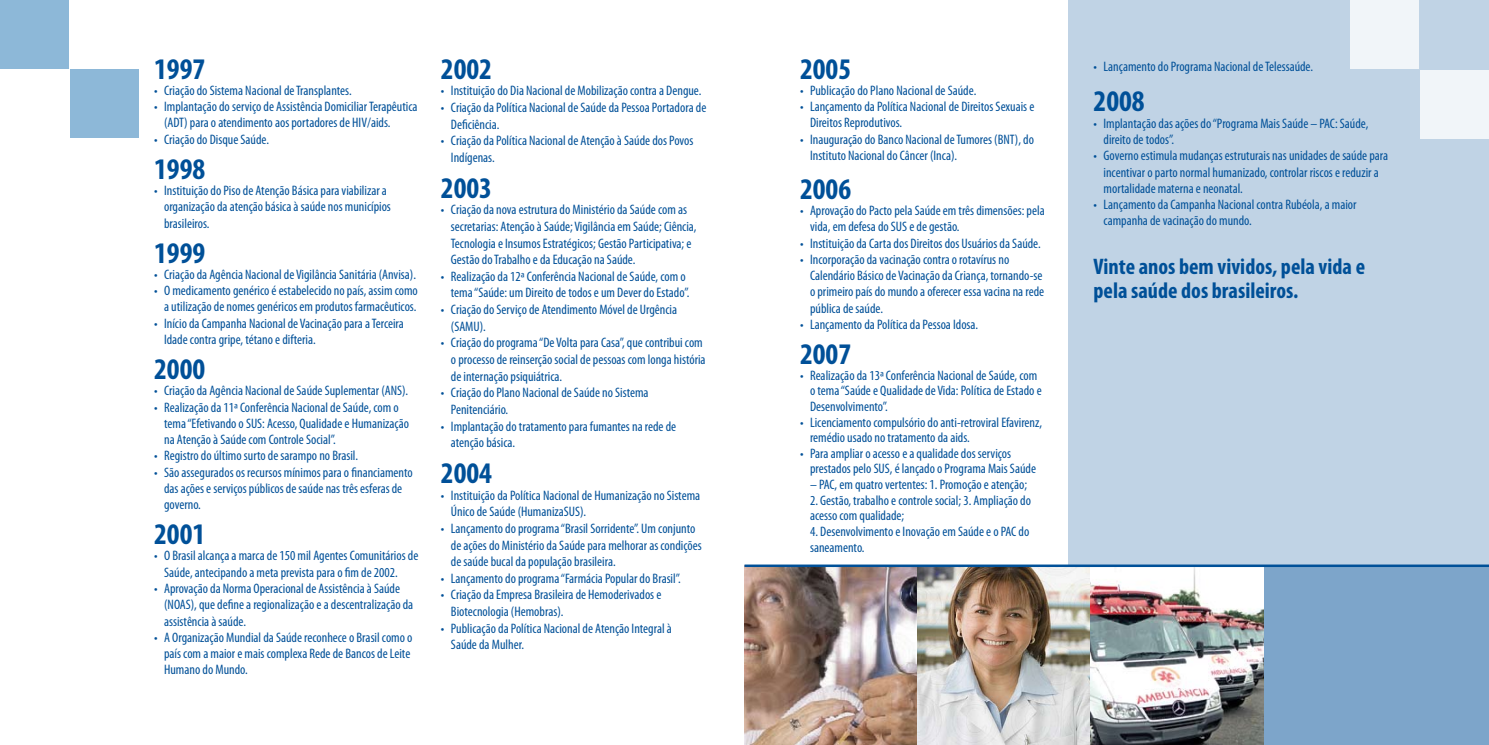
<style>
.page{position:relative;width:1489px;height:745px;background:#fff}
.page>*{position:absolute;margin:0;border:0;box-sizing:border-box;transform-origin:0 0}
.t1{font:700 condensed 30px "Myriad Pro";color:#005098}
.t2{font:700 condensed 22.5px/23.8px "Myriad Pro";color:#005098}
.t3{font:condensed 13.75px/16.2px "Myriad Pro";color:#005098}
</style>
<div class="page">
<div style="left:744px;top:566px;width:744px;height:178px;background:#7da5ca"></div>
<div style="left:1068px;top:0;width:420px;height:565px;background:#c0d3e5"></div>
<img style="left:744px;top:566px;width:173px;height:178px">
<img style="left:917px;top:566px;width:173px;height:178px">
<img style="left:1090px;top:566px;width:173px;height:178px">
<div style="left:1419px;top:70px;width:69px;height:68px;background:#f1f5f9"></div>
<div style="left:1350px;top:0;width:69px;height:69px;background:#f1f5f9"></div>
<div style="left:70px;top:69px;width:68px;height:69px;background:#8db8d8"></div>
<div style="left:0;top:0;width:69px;height:69px;background:#8db8d8"></div>
<hr style="left:744px;top:564px;width:744px;height:2px;background:#005098">
<h1 class="t1" style="left:154px;top:50px;width:53px">1997</h1>
<p class="t3" style="left:154px;top:82px;width:199px">• Criação do Sistema Nacional deTransplantes.</p>
<p class="t3" style="left:164px;top:98px;width:255px;text-indent:-10px">• Implantação do serviço de Assistência DomiciliarTerapêutica (ADT) para o atendimento aos portadores de HIV/aids.</p>
<p class="t3" style="left:154px;top:131px;width:116px">• Criação do Disque Saúde.</p>
<h1 class="t1" style="left:154px;top:150px;width:53px">1998</h1>
<p class="t3" style="left:164px;top:182px;width:228px;text-indent:-10px">• Instituição do Piso de Atenção Básica para viabilizar a organização da atenção básica à saúde nos municípios brasileiros.</p>
<h1 class="t1" style="left:154px;top:234px;width:53px">1999</h1>
<p class="t3" style="left:154px;top:266px;width:263px">• Criação da Agência Nacional de Vigilância Sanitária (Anvisa).</p>
<p class="t3" style="left:154px;top:282px;width:265px;text-align:right">• O medicamento genérico é estabelecido no país, assim como a utilização de nomes genéricos em produtos farmacêuticos.</p>
<p class="t3" style="left:164px;top:314px;width:241px;text-indent:-10px">• Início da Campanha Nacional de Vacinação para aTerceira<br>Idade contra gripe, tétano e difteria.</p>
<h1 class="t1" style="left:154px;top:350px;width:53px">2000</h1>
<p class="t3" style="left:154px;top:382px;width:255px">• Criação da Agência Nacional de Saúde Suplementar (ANS).</p>
<p class="t3" style="left:164px;top:398px;width:246px;text-indent:-10px">• Realização da 11ª Conferência Nacional de Saúde, com o tema“Efetivando o SUS: Acesso, Qualidade e Humanização na Atenção à Saúde com Controle Social”.</p>
<p class="t3" style="left:154px;top:447px;width:205px">• Registro do último surto de sarampo no Brasil.</p>
<p class="t3" style="left:164px;top:463px;width:250px;text-indent:-10px">• São assegurados os recursos mínimos para o financiamento das ações e serviços públicos de saúde nas três esferas de governo.</p>
<h1 class="t1" style="left:154px;top:515px;width:53px">2001</h1>
<p class="t3" style="left:164px;top:547px;width:256px;text-indent:-10px">• O Brasil alcança a marca de 150 mil Agentes Comunitários de<br>Saúde, antecipando a meta prevista para o fim de 2002.</p>
<p class="t3" style="left:164px;top:579px;width:251px;text-indent:-10px">• Aprovação da Norma Operacional de Assistência à Saúde (NOAS), que define a regionalização e a descentralização da assistência à saúde.</p>
<p class="t3" style="left:164px;top:628px;width:250px;text-indent:-10px">• A Organização Mundial da Saúde reconhece o Brasil como o país com a maior e mais complexa Rede de Bancos de Leite<br>Humano do Mundo.</p>
<h1 class="t1" style="left:441px;top:50px;width:53px">2002</h1>
<p class="t3" style="left:441px;top:82px;width:262px">• Instituição do Dia Nacional de Mobilização contra a Dengue.</p>
<p class="t3" style="left:451px;top:99px;width:257px;line-height:16.6px;text-indent:-10px">• Criação da Política Nacional de Saúde da Pessoa Portadora de<br>Deficiência.</p>
<p class="t3" style="left:451px;top:132px;width:244px;line-height:16.6px;text-indent:-10px">• Criação da Política Nacional de Atenção à Saúde dos Povos<br>Indígenas.</p>
<h1 class="t1" style="left:441px;top:169px;width:53px">2003</h1>
<p class="t3" style="left:451px;top:201px;width:247px;line-height:16.6px;text-indent:-10px">• Criação da nova estrutura do Ministério da Saúde com as secretarias: Atenção à Saúde; Vigilância em Saúde; Ciência, Tecnologia e Insumos Estratégicos; Gestão Participativa; e Gestão doTrabalho e da Educação na Saúde.</p>
<p class="t3" style="left:441px;top:267px;width:250px;line-height:16.6px;text-align:right">• Realização da 12ª Conferência Nacional de Saúde, com o tema“Saúde: um Direito de todos e um Dever do Estado”.</p>
<p class="t3" style="left:451px;top:301px;width:228px;line-height:16.6px;text-indent:-10px">• Criação do Serviço de Atendimento Móvel de Urgência (SAMU).</p>
<p class="t3" style="left:451px;top:334px;width:256px;line-height:16.6px;text-indent:-10px">• Criação do programa“De Volta para Casa”, que contribui com o processo de reinserção social de pessoas com longa história de internação psiquiátrica.</p>
<p class="t3" style="left:451px;top:384px;width:199px;line-height:16.6px;text-indent:-10px">• Criação do Plano Nacional de Saúde no Sistema<br>Penitenciário.</p>
<p class="t3" style="left:451px;top:417px;width:227px;line-height:16.6px;text-indent:-10px">• Implantação do tratamento para fumantes na rede de atenção básica.</p>
<h1 class="t1" style="left:441px;top:454px;width:53px">2004</h1>
<p class="t3" style="left:451px;top:486px;width:251px;line-height:16.6px;text-indent:-10px">• Instituição da Política Nacional de Humanização no Sistema<br>Único de Saúde (HumanizaSUS).</p>
<p class="t3" style="left:451px;top:519px;width:252px;line-height:16.6px;text-indent:-10px">• Lançamento do programa“Brasil Sorridente”. Um conjunto de ações do Ministério da Saúde para melhorar as condições de saúde bucal da população brasileira.</p>
<p class="t3" style="left:441px;top:569px;width:241px">• Lançamento do programa“Farmácia Popular do Brasil”.</p>
<p class="t3" style="left:451px;top:586px;width:212px;line-height:16.6px;text-indent:-10px">• Criação da Empresa Brasileira de Hemoderivados e<br>Biotecnologia (Hemobras).</p>
<p class="t3" style="left:451px;top:619px;width:222px;line-height:16.6px;text-indent:-10px">• Publicação da Política Nacional de Atenção Integral à<br>Saúde da Mulher.</p>
<h1 class="t1" style="left:800px;top:50px;width:53px">2005</h1>
<p class="t3" style="left:800px;top:82px;width:178px">• Publicação do Plano Nacional de Saúde.</p>
<p class="t3" style="left:810px;top:98px;width:226px;text-indent:-10px">• Lançamento da Política Nacional de Direitos Sexuais e<br>Direitos Reprodutivos.</p>
<p class="t3" style="left:810px;top:131px;width:225px;text-indent:-10px">• Inauguração do Banco Nacional deTumores (BNT), do<br>Instituto Nacional do Câncer (Inca).</p>
<h1 class="t1" style="left:800px;top:170px;width:53px">2006</h1>
<p class="t3" style="left:810px;top:202px;width:236px;text-indent:-10px">• Aprovação do Pacto pela Saúde em três dimensões: pela vida, em defesa do SUS e de gestão.</p>
<p class="t3" style="left:800px;top:234px;width:242px">• Instituição da Carta dos Direitos dos Usuários da Saúde.</p>
<p class="t3" style="left:810px;top:251px;width:236px;text-indent:-10px">• Incorporação da vacinação contra o rotavírus no Calendário Básico de Vacinação da Criança, tornando-se o primeiro país do mundo a oferecer essa vacina na rede pública de saúde.</p>
<p class="t3" style="left:800px;top:316px;width:180px">• Lançamento da Política da Pessoa Idosa.</p>
<h1 class="t1" style="left:800px;top:335px;width:53px">2007</h1>
<p class="t3" style="left:810px;top:367px;width:233px;line-height:15.6px;text-indent:-10px">• Realização da 13ª Conferência Nacional de Saúde, com o tema“Saúde e Qualidade de Vida: Política de Estado e<br>Desenvolvimento”.</p>
<p class="t3" style="left:810px;top:413px;width:234px;line-height:15.6px;text-indent:-10px">• Licenciamento compulsório do anti-retroviral Efavirenz, remédio usado no tratamento da aids.</p>
<p class="t3" style="left:810px;top:445px;width:227px;line-height:15.6px;text-indent:-10px">• Para ampliar o acesso e a qualidade dos serviços prestados pelo SUS, é lançado o Programa Mais Saúde</p>
<p class="t3" style="left:810px;top:476px;width:218px">– PAC, em quatro vertentes: 1. Promoção e atenção;</p>
<p class="t3" style="left:810px;top:492px;width:222px;line-height:15.6px">2. Gestão, trabalho e controle social; 3. Ampliação do acesso com qualidade;</p>
<p class="t3" style="left:810px;top:522px;width:221px">4. Desenvolvimento e Inovação em Saúde e o PAC do saneamento.</p>
<p class="t3" style="left:1093px;top:58px;width:221px">• Lançamento do Programa Nacional deTelessaúde.</p>
<h1 class="t1" style="left:1093px;top:83px;width:53px">2008</h1>
<p class="t3" style="left:1103px;top:115px;width:266px;text-indent:-10px">• Implantação das ações do“Programa Mais Saúde – PAC: Saúde, direito de todos”.</p>
<p class="t3" style="left:1103px;top:147px;width:286px;text-indent:-10px">• Governo estimula mudanças estruturais nas unidades de saúde para incentivar o parto normal humanizado, controlar riscos e reduzir a mortalidade materna e neonatal.</p>
<p class="t3" style="left:1103px;top:196px;width:254px;text-indent:-10px">• Lançamento da Campanha Nacional contra Rubéola, a maior campanha de vacinação do mundo.</p>
<h2 class="t2" style="left:1093px;top:254px;width:273px">Vinte anos bem vividos, pela vida e pela saúde dos brasileiros.</h2>
</div>
